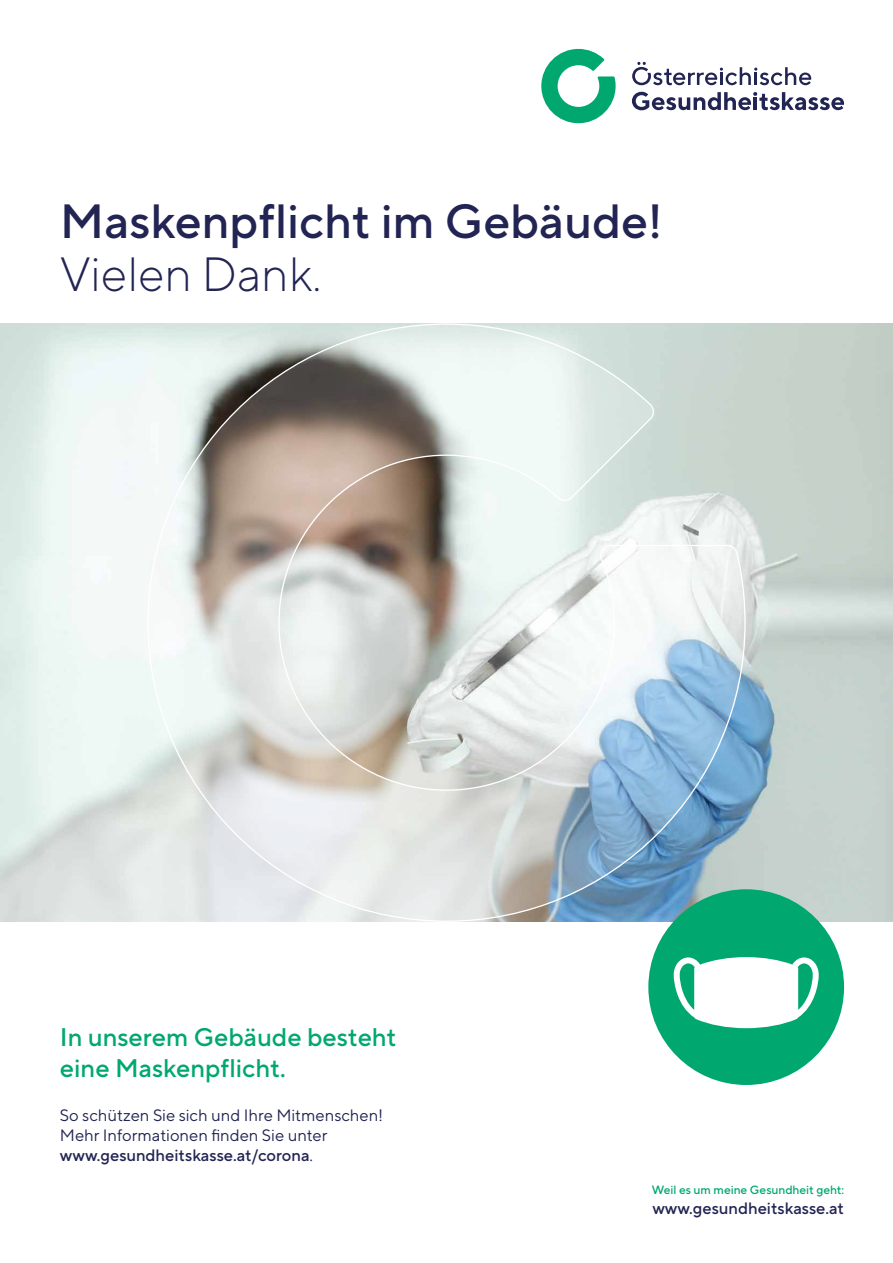
<style>
.page{position:relative;width:893px;height:1263px;background:#fff}
.page>*{position:absolute;margin:0;border:0;box-sizing:border-box;transform-origin:0 0}
.t1{font:500 48px "TT Norms Pro";color:#222453}
.t2{font:300 48px "TT Norms Pro";color:#222453}
.t3{font:500 25.5px/30.6px "TT Norms Pro";color:#00a870}
.t4{font:16.5px/19.8px "TT Norms Pro";color:#222453}
.t5{font:500 16.5px "TT Norms Pro";color:#222453}
.t6{font:500 12px "TT Norms Pro";color:#00a870}
.s1{font-weight:500}
</style>
<div class="page">
<img style="left:0;top:323px;width:893px;height:599px">
<svg style="left:147px;top:323px;width:599px;height:599px"></svg>
<svg style="left:541px;top:49px;width:75px;height:74px"></svg>
<svg style="left:632px;top:92px;width:212px;height:18px"></svg>
<svg style="left:632px;top:62px;width:179px;height:23px"></svg>
<div style="left:648px;top:889px;width:196px;height:196px;background:#00a870;border-radius:50%"></div>
<svg style="left:674px;top:957px;width:145px;height:71px"></svg>
<h1 class="t1" style="left:60px;top:190px;width:604px">Maskenpflicht im Gebäude!</h1>
<h1 class="t2" style="left:60px;top:243px;width:263px">Vielen Dank.</h1>
<h2 class="t3" style="left:60px;top:1021px;width:338px">In unserem Gebäude besteht eine Maskenpflicht.</h2>
<p class="t4" style="left:60px;top:1105px;width:325px">So schützen Sie sich und Ihre Mitmenschen!<br>Mehr Informationen finden Sie unter <span class="s1">www.gesundheitskasse.at/corona</span>.</p>
<p class="t6" style="left:652px;top:1182px;width:194px">Weil es um meine Gesundheit geht:</p>
<p class="t5" style="left:652px;top:1198px;width:193px">www.gesundheitskasse.at</p>
</div>
